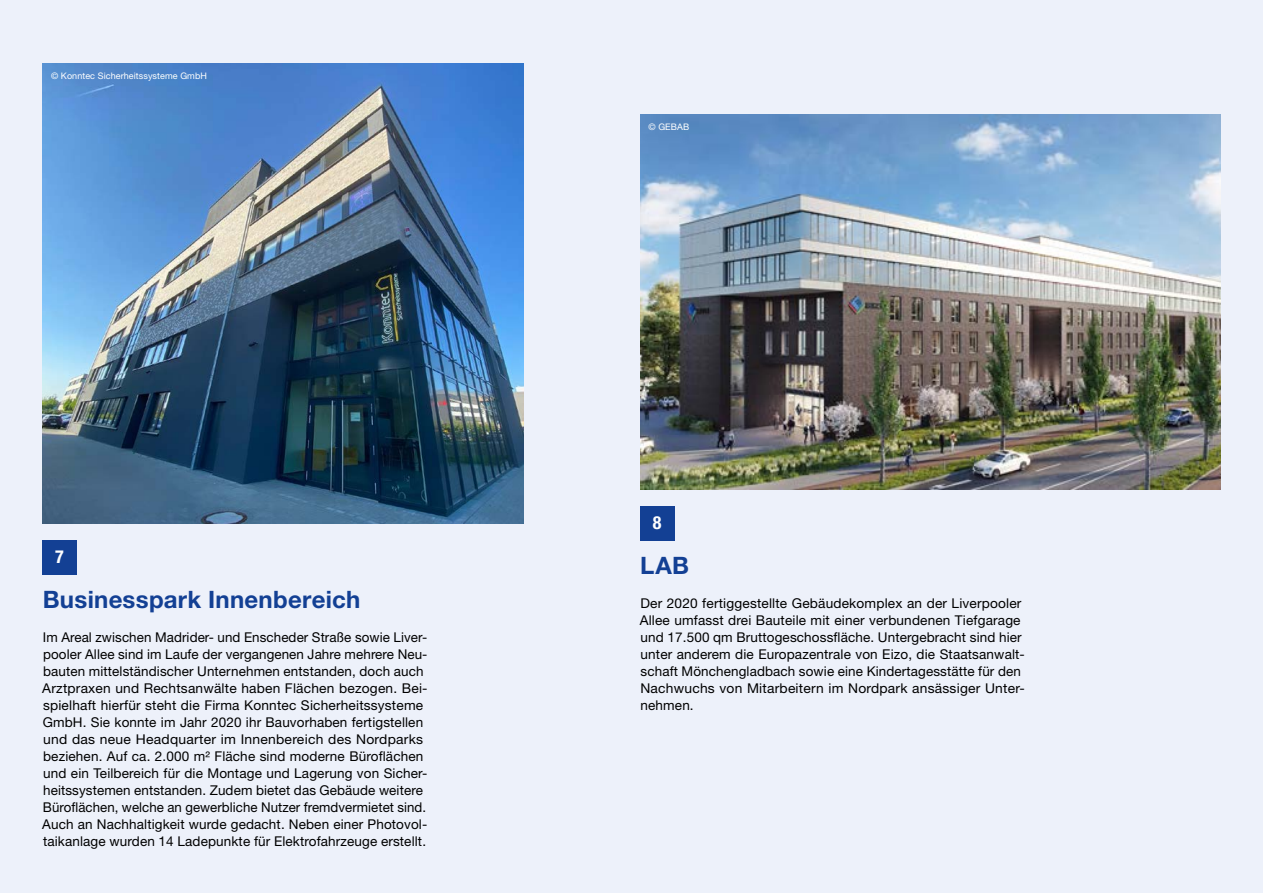
<style>
.page{position:relative;width:1263px;height:893px;background:#edf1fa}
.page>*{position:absolute;margin:0;border:0;box-sizing:border-box;transform-origin:0 0}
.t1{font:700 24px "Helvetica Neue LT Std";letter-spacing:.01em;color:#134094}
.Copy{font:700 condensed 18px "Helvetica Neue LT Std";color:#fff}
.Copy-2{font:13.5px/17px "Helvetica Neue LT Std";letter-spacing:.01em;color:#000}
.Copy-3{font:9px "Helvetica Neue LT Std";letter-spacing:.01em;color:#fff}
</style>
<div class="page">
<div style="left:43px;top:540px;width:34px;height:34px;background:#134094"></div>
<div style="left:640px;top:506px;width:34px;height:34px;background:#134094"></div>
<img style="left:43px;top:64px;width:480px;height:459px">
<img style="left:640px;top:115px;width:580px;height:374px">
<p class="Copy-3" style="left:51px;top:70px;width:157px">© Konntec Sicherheitssysteme GmbH</p>
<p class="Copy" style="left:55px;top:546px;width:10px">7</p>
<h4 class="t1" style="left:43px;top:585px;width:319px">Businesspark Innenbereich</h4>
<p class="Copy-2" style="left:42px;top:629px;width:387px">Im Areal zwischen Madrider- und Enscheder Straße sowie Liver&shy;pooler Allee sind im Laufe der vergangenen Jahre mehrere Neu&shy;bauten mittelständischer Unternehmen entstanden, doch auch Arztpraxen und Rechtsanwälte haben Flächen bezogen. Bei&shy;spielhaft hierfür steht die Firma Konntec Sicherheitssysteme GmbH. Sie konnte im Jahr 2020 ihr Bauvorhaben fertigstellen und das neue Headquarter im Innenbereich des Nordparks beziehen. Auf ca. 2.000 m² Fläche sind moderne Büroflächen und ein Teilbereich für die Montage und Lagerung von Sicher&shy;heitssystemen entstanden. Zudem bietet das Gebäude weitere Büroflächen, welche an gewerbliche Nutzer fremdvermietet sind.<br>Auch an Nachhaltigkeit wurde gedacht. Neben einer Photovol&shy;taikanlage wurden 14 Ladepunkte für Elektrofahrzeuge erstellt.</p>
<p class="Copy-3" style="left:648px;top:121px;width:42px">© GEBAB</p>
<p class="Copy" style="left:653px;top:512px;width:10px">8</p>
<h4 class="t1" style="left:640px;top:551px;width:50px">LAB</h4>
<p class="Copy-2" style="left:640px;top:595px;width:387px">Der 2020 fertiggestellte Gebäudekomplex an der Liverpooler Allee umfasst drei Bauteile mit einer verbundenen Tiefgarage und 17.500 qm Bruttogeschossfläche. Untergebracht sind hier unter anderem die Europazentrale von Eizo, die Staatsanwalt&shy;schaft Mönchengladbach sowie eine Kindertagesstätte für den Nachwuchs von Mitarbeitern im Nordpark ansässiger Unter&shy;nehmen.</p>
</div>
